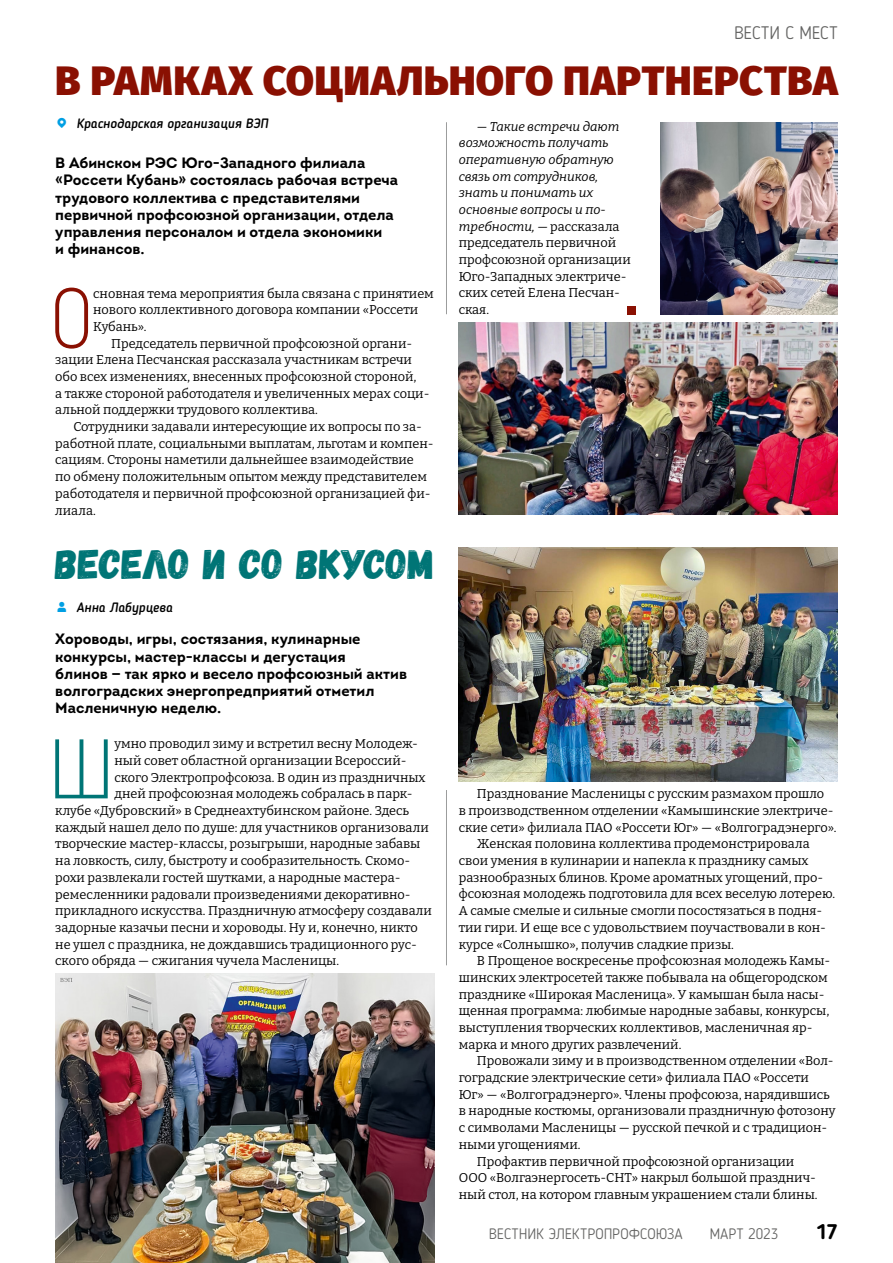
<style>
.page{position:relative;width:893px;height:1263px;background:#fff}
.page>*{position:absolute;margin:0;border:0;box-sizing:border-box;transform-origin:0 0}
.t1{font:300 84.3px "Akrobat";color:#8a1002}
.t2{font:300 84.3px "Akrobat";color:#007576}
.t3{font:42px "Gagalin";letter-spacing:-.015em;color:#007576}
.t4{font:800 41.1px "Fira Sans";letter-spacing:.01em;color:#8a1002}
.t5{font:700 21px "Blogger Sans";color:#000}
.t6{font:300 18px "Blogger Sans";letter-spacing:-.01em;color:#636362}
.t7{font:700 15px/17.2px "Intro";color:#000}
.t8{font:300 15px "Blogger Sans";letter-spacing:.005em;color:#636362}
.t9{font:italic 500 13.5px "Blogger Sans";color:#000}
.t10{font:12.75px "Bitter";color:#000}
.t11{font:italic 12.75px/16.6px "Bitter";color:#000}
.s1{font-style:normal}
</style>
<div class="page">
<div style="left:628px;top:306px;width:8px;height:8px;background:#8a1002"></div>
<img style="left:661px;top:122px;width:177px;height:192px">
<img style="left:459px;top:548px;width:379px;height:234px">
<img style="left:55px;top:974px;width:379px;height:289px">
<img style="left:459px;top:323px;width:379px;height:191px">
<hr style="left:446px;top:122px;width:1px;height:192px;background:#9c9d9d">
<hr style="left:446px;top:790px;width:1px;height:175px;background:#9c9d9d">
<h3 class="t6" style="left:734px;top:22px;width:105px">ВЕСТИ С МЕСТ</h3>
<h3 class="t4" style="left:55px;top:44px;width:784px">В РАМКАХ СОЦИАЛЬНОГО ПАРТНЕРСТВА</h3>
<p class="t9" style="left:77px;top:115px;width:193px">Краснодарская организация ВЭП</p>
<p class="t7" style="left:55px;top:154px;width:344px">В Абинском РЭС Юго- Западного филиала «Россети Кубань» состоялась рабочая встреча трудового коллектива с представителями первичной профсоюзной организации, отдела управления персоналом и отдела экономики<br>и финансов.</p>
<h1 class="t1" style="left:50px;top:268px;width:45px">О</h1>
<p class="t10" style="left:93px;top:285px;width:342px">сновная тема мероприятия была связана с принятием</p>
<p class="t10" style="left:93px;top:302px;width:327px">нового коллективного договора компании «Россети</p>
<p class="t10" style="left:93px;top:318px;width:55px">Кубань».</p>
<p class="t10" style="left:111px;top:335px;width:302px">Председатель первичной профсоюзной органи‑</p>
<p class="t10" style="left:55px;top:352px;width:358px">зации Елена Песчанская рассказала участникам встречи</p>
<p class="t10" style="left:55px;top:368px;width:363px">обо всех изменениях, внесенных профсоюзной стороной,</p>
<p class="t10" style="left:55px;top:385px;width:376px">а также стороной работодателя и увеличенных мерах соци‑</p>
<p class="t10" style="left:55px;top:402px;width:264px">альной поддержки трудового коллектива.</p>
<p class="t10" style="left:73px;top:418px;width:350px">Сотрудники задавали интересующие их вопросы по за‑</p>
<p class="t10" style="left:55px;top:435px;width:380px">работной плате, социальными выплатам, льготам и компен‑</p>
<p class="t10" style="left:55px;top:452px;width:360px">сациям. Стороны наметили дальнейшее взаимодействие</p>
<p class="t10" style="left:55px;top:469px;width:373px">по обмену положительным опытом между представителем</p>
<p class="t10" style="left:55px;top:485px;width:377px">работодателя и первичной профсоюзной организацией фи‑</p>
<p class="t10" style="left:55px;top:502px;width:42px">лиала.</p>
<h2 class="t3" style="left:55px;top:539px;width:380px">ВЕСЕЛО И СО ВКУСОМ</h2>
<p class="t9" style="left:77px;top:599px;width:97px">Анна Лабурцева</p>
<p class="t7" style="left:55px;top:630px;width:353px">Хороводы, игры, состязания, кулинарные конкурсы, мастер- классы и дегустация<br>блинов — так ярко и весело профсоюзный актив волгоградских энергопредприятий отметил Масленичную неделю.</p>
<h1 class="t2" style="left:48px;top:719px;width:68px">Ш</h1>
<p class="t10" style="left:115px;top:736px;width:305px">умно проводил зиму и встретил весну Молодеж‑</p>
<p class="t10" style="left:115px;top:752px;width:294px">ный совет областной организации Всероссий‑</p>
<p class="t10" style="left:115px;top:769px;width:313px">ского Электропрофсоюза. В один из праздничных</p>
<p class="t10" style="left:115px;top:786px;width:300px">дней профсоюзная молодежь собралась в парк‑</p>
<p class="t10" style="left:55px;top:802px;width:355px">клубе «Дубровский» в Среднеахтубинском районе. Здесь</p>
<p class="t10" style="left:55px;top:819px;width:375px">каждый нашел дело по душе: для участников организовали</p>
<p class="t10" style="left:55px;top:836px;width:367px">творческие мастер‑ классы, розыгрыши, народные забавы</p>
<p class="t10" style="left:55px;top:852px;width:356px">на ловкость, силу, быстроту и сообразительность. Скомо‑</p>
<p class="t10" style="left:55px;top:869px;width:347px">рохи развлекали гостей шутками, а народные мастера‑</p>
<p class="t10" style="left:55px;top:886px;width:357px">ремесленники радовали произведениями декоративно‑</p>
<p class="t10" style="left:55px;top:903px;width:378px">прикладного искусства. Праздничную атмосферу создавали</p>
<p class="t10" style="left:55px;top:919px;width:364px">задорные казачьи песни и хороводы. Ну и, конечно, никто</p>
<p class="t10" style="left:55px;top:936px;width:363px">не ушел с праздника, не дождавшись традиционного рус‑</p>
<p class="t10" style="left:55px;top:953px;width:285px">ского обряда — сжигания чучела Масленицы.</p>
<p class="t11" style="left:459px;top:117px;width:173px;text-indent:18px">— Такие встречи дают возможность получать оперативную обратную связь от сотрудников, знать и понимать их основные вопросы и по&shy;требности, — <span class="s1">рассказала председатель первичной профсоюзной организации<br>Юго‑ Западных электриче‑ ских сетей Елена Песчан‑ ская.</span></p>
<p class="t10" style="left:477px;top:786px;width:349px">Празднование Масленицы с русским размахом прошло</p>
<p class="t10" style="left:459px;top:802px;width:376px">в производственном отделении «Камышинские электриче‑</p>
<p class="t10" style="left:459px;top:819px;width:379px">ские сети» филиала ПАО «Россети Юг» — «Волгоградэнерго».</p>
<p class="t10" style="left:477px;top:836px;width:334px">Женская половина коллектива продемонстрировала</p>
<p class="t10" style="left:459px;top:852px;width:351px">свои умения в кулинарии и напекла к празднику самых</p>
<p class="t10" style="left:459px;top:869px;width:366px">разнообразных блинов. Кроме ароматных угощений, про‑</p>
<p class="t10" style="left:459px;top:886px;width:378px">фсоюзная молодежь подготовила для всех веселую лотерею.</p>
<p class="t10" style="left:459px;top:903px;width:365px">А самые смелые и сильные смогли посостязаться в подня‑</p>
<p class="t10" style="left:459px;top:919px;width:369px">тии гири. И еще все с удовольствием поучаствовали в кон‑</p>
<p class="t10" style="left:459px;top:936px;width:277px">курсе «Солнышко», получив сладкие призы.</p>
<p class="t10" style="left:477px;top:953px;width:355px">В Прощеное воскресенье профсоюзная молодежь Камы‑</p>
<p class="t10" style="left:459px;top:969px;width:370px">шинских электросетей также побывала на общегородском</p>
<p class="t10" style="left:459px;top:986px;width:367px">празднике «Широкая Масленица». У камышан была насы‑</p>
<p class="t10" style="left:459px;top:1003px;width:372px">щенная программа: любимые народные забавы, конкурсы,</p>
<p class="t10" style="left:459px;top:1019px;width:355px">выступления творческих коллективов, масленичная яр‑</p>
<p class="t10" style="left:459px;top:1036px;width:224px">марка и много других развлечений.</p>
<p class="t10" style="left:477px;top:1053px;width:358px">Провожали зиму и в производственном отделении «Вол‑</p>
<p class="t10" style="left:459px;top:1069px;width:351px">гоградские электрические сети» филиала ПАО «Россети</p>
<p class="t10" style="left:459px;top:1086px;width:372px">Юг» — «Волгоградэнерго». Члены профсоюза, нарядившись</p>
<p class="t10" style="left:459px;top:1103px;width:378px">в народные костюмы, организовали праздничную фотозону</p>
<p class="t10" style="left:459px;top:1119px;width:370px">с символами Масленицы — русской печкой и с традицион‑</p>
<p class="t10" style="left:459px;top:1136px;width:123px">ными угощениями.</p>
<p class="t10" style="left:477px;top:1153px;width:319px">Профактив первичной профсоюзной организации</p>
<p class="t10" style="left:459px;top:1170px;width:359px">ООО «Волгаэнергосеть‑ СНТ» накрыл большой празднич‑</p>
<p class="t10" style="left:459px;top:1186px;width:360px">ный стол, на котором главным украшением стали блины.</p>
<p class="t8" style="left:489px;top:1225px;width:195px">ВЕСТНИК ЭЛЕКТРОПРОФСОЮЗА</p>
<p class="t8" style="left:710px;top:1225px;width:70px">МАРТ 2023</p>
<h3 class="t5" style="left:816px;top:1219px;width:23px">17</h3>
</div>
